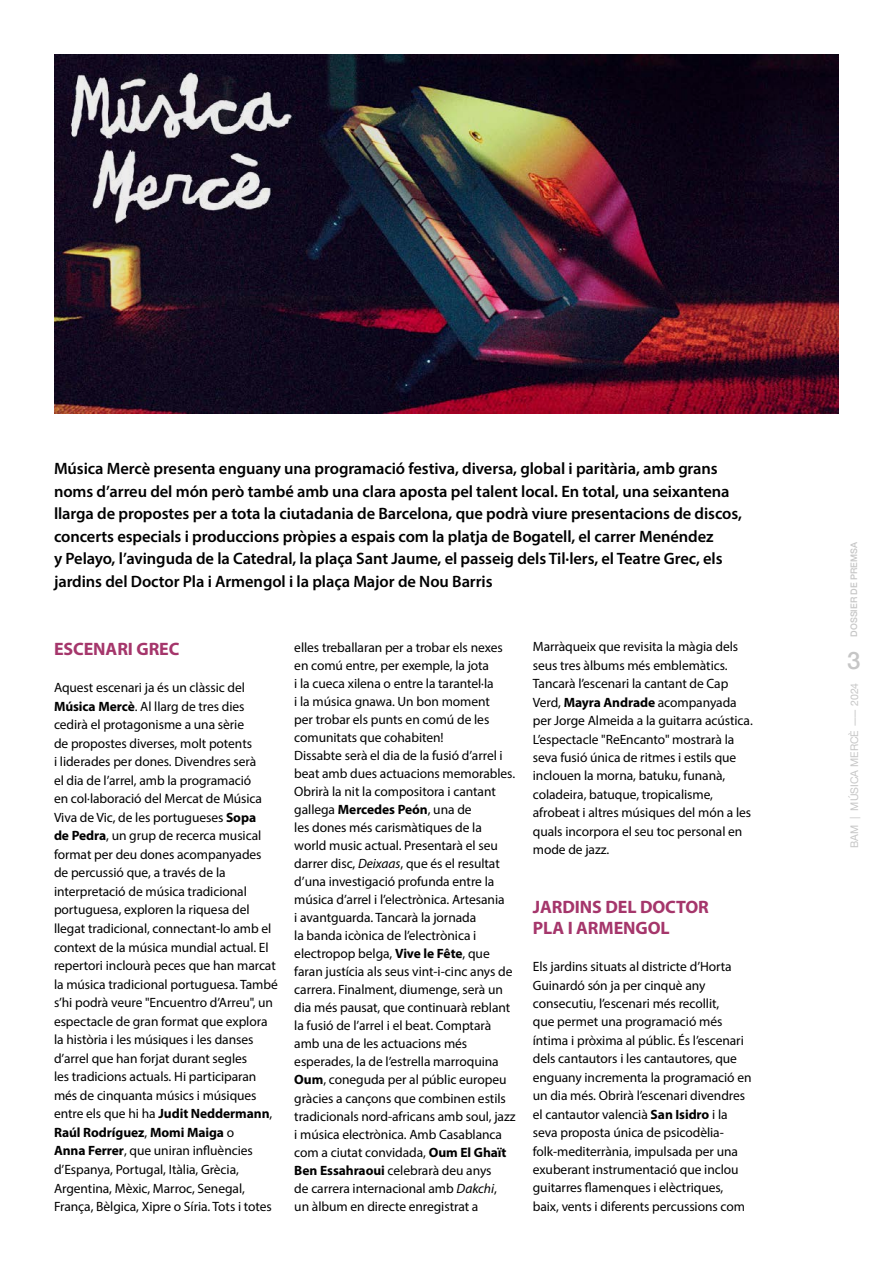
<style>
.page{position:relative;width:893px;height:1263px;background:#fff}
.page>*{position:absolute;margin:0;border:0;box-sizing:border-box;transform-origin:0 0}
.t1{font:500 24px "Helvetica Neue";color:#c6c6c6}
.t2{font:700 18px/21.5px "Myriad Pro";letter-spacing:-.005em;color:#a5366b}
.t3{font:600 16.5px/22.5px "Myriad Pro";letter-spacing:-.005em;color:#000}
.t4{font:13.5px/18px "Myriad Pro";letter-spacing:-.005em;color:#000}
.t5{font:10.5px "Helvetica Neue";color:#c6c6c6}
.t6{font:500 9px "Helvetica Neue";color:#c6c6c6}
.s1{font-weight:700}
.s2{font-style:italic}
</style>
<div class="page">
<img style="left:54px;top:54px;width:785px;height:360px">
<p class="t3" style="left:54px;top:457px;width:689px">Música Mercè presenta enguany una programació festiva, diversa, global i paritària, amb grans noms d’arreu del món però també amb una clara aposta pel talent local. En total, una seixantena llarga de propostes per a tota la ciutadania de Barcelona, que podrà viure presentacions de discos, concerts especials i produccions pròpies a espais com la platja de Bogatell, el carrer Menéndez<br>y Pelayo, l’avinguda de la Catedral, la plaça Sant Jaume, el passeig dels Til·lers, el Teatre Grec, els jardins del Doctor Pla i Armengol i la plaça Major de Nou Barris</p>
<h2 class="t2" style="left:54px;top:637px;width:127px">ESCENARI GREC</h2>
<p class="t4" style="left:54px;top:678px;width:225px;line-height:18.6px">Aquest escenari ja és un clàssic del <span class="s1">Música Mercè</span>. Al llarg de tres dies cedirà el protagonisme a una sèrie<br>de propostes diverses, molt potents<br>i liderades per dones. Divendres serà<br>el dia de l’arrel, amb la programació<br>en col·laboració del Mercat de Música Viva de Vic, de les portugueses <span class="s1">Sopa<br>de Pedra</span>, un grup de recerca musical format per deu dones acompanyades de percussió que, a través de la interpretació de música tradicional portuguesa, exploren la riquesa del llegat tradicional, connectant-lo amb el context de la música mundial actual. El repertori inclourà peces que han marcat la música tradicional portuguesa. També s’hi podrà veure "Encuentro d’Arreu", un espectacle de gran format que explora la història i les músiques i les danses d’arrel que han forjat durant segles<br>les tradicions actuals. Hi participaran més de cinquanta músics i músiques entre els que hi ha <span class="s1">Judit Neddermann</span>, <span class="s1">Raúl Rodríguez</span>, <span class="s1">Momi Maiga</span> o<br><span class="s1">Anna Ferrer</span>, que uniran influències d’Espanya, Portugal, Itàlia, Grècia, Argentina, Mèxic, Marroc, Senegal, França, Bèlgica, Xipre o Síria. Tots i totes</p>
<p class="t4" style="left:294px;top:638px;width:223px">elles treballaran per a trobar els nexes en comú entre, per exemple, la jota<br>i la cueca xilena o entre la tarantel·la<br>i la música gnawa. Un bon moment<br>per trobar els punts en comú de les comunitats que cohabiten!<br>Dissabte serà el dia de la fusió d’arrel i beat amb dues actuacions memorables.<br>Obrirà la nit la compositora i cantant gallega <span class="s1">Mercedes Peón</span>, una de<br>les dones més carismàtiques de la world music actual. Presentarà el seu darrer disc, <span class="s2">Deixaas</span>, que és el resultat d’una investigació profunda entre la música d’arrel i l’electrònica. Artesania<br>i avantguarda. Tancarà la jornada<br>la banda icònica de l’electrònica i electropop belga, <span class="s1">Vive le Fête</span>, que faran justícia als seus vint-i-cinc anys de carrera. Finalment, diumenge, serà un dia més pausat, que continuarà reblant la fusió de l’arrel i el beat. Comptarà amb una de les actuacions més esperades, la de l’estrella marroquina <span class="s1">Oum</span>, coneguda per al públic europeu gràcies a cançons que combinen estils tradicionals nord-africans amb soul, jazz i música electrònica. Amb Casablanca com a ciutat convidada, <span class="s1">Oum El Ghaït Ben Essahraoui</span> celebrarà deu anys<br>de carrera internacional amb <span class="s2">Dakchi</span>,<br>un àlbum en directe enregistrat a</p>
<p class="t4" style="left:533px;top:637px;width:222px;line-height:18.5px">Marràqueix que revisita la màgia dels seus tres àlbums més emblemàtics.<br>Tancarà l’escenari la cantant de Cap Verd, <span class="s1">Mayra Andrade</span> acompanyada per Jorge Almeida a la guitarra acústica.<br>L’espectacle "ReEncanto" mostrarà la seva fusió única de ritmes i estils que inclouen la morna, batuku, funanà, coladeira, batuque, tropicalisme, afrobeat i altres músiques del món a les quals incorpora el seu toc personal en mode de jazz.</p>
<h2 class="t2" style="left:533px;top:895px;width:178px">JARDINS DEL DOCTOR<br>PLA I ARMENGOL</h2>
<p class="t4" style="left:533px;top:957px;width:220px;line-height:18.5px">Els jardins situats al districte d’Horta Guinardó són ja per cinquè any consecutiu, l’escenari més recollit,<br>que permet una programació més íntima i pròxima al públic. És l’escenari dels cantautors i les cantautores, que enguany incrementa la programació en un dia més. Obrirà l’escenari divendres el cantautor valencià <span class="s1">San Isidro</span> i la seva proposta única de psicodèlia&shy;folk-mediterrània, impulsada per una exuberant instrumentació que inclou guitarres flamenques i elèctriques, baix, vents i diferents percussions com</p>
<p class="t6" style="left:847px;top:637px;width:96px;rotate:-90deg">DOSSIER DE PREMSA</p>
<h1 class="t1" style="left:847px;top:641px;width:15px">3</h1>
<p class="t5" style="left:847px;top:848px;width:167px;rotate:-90deg">BAM | MÚSICA MERCÈ —— 2024</p>
</div>
